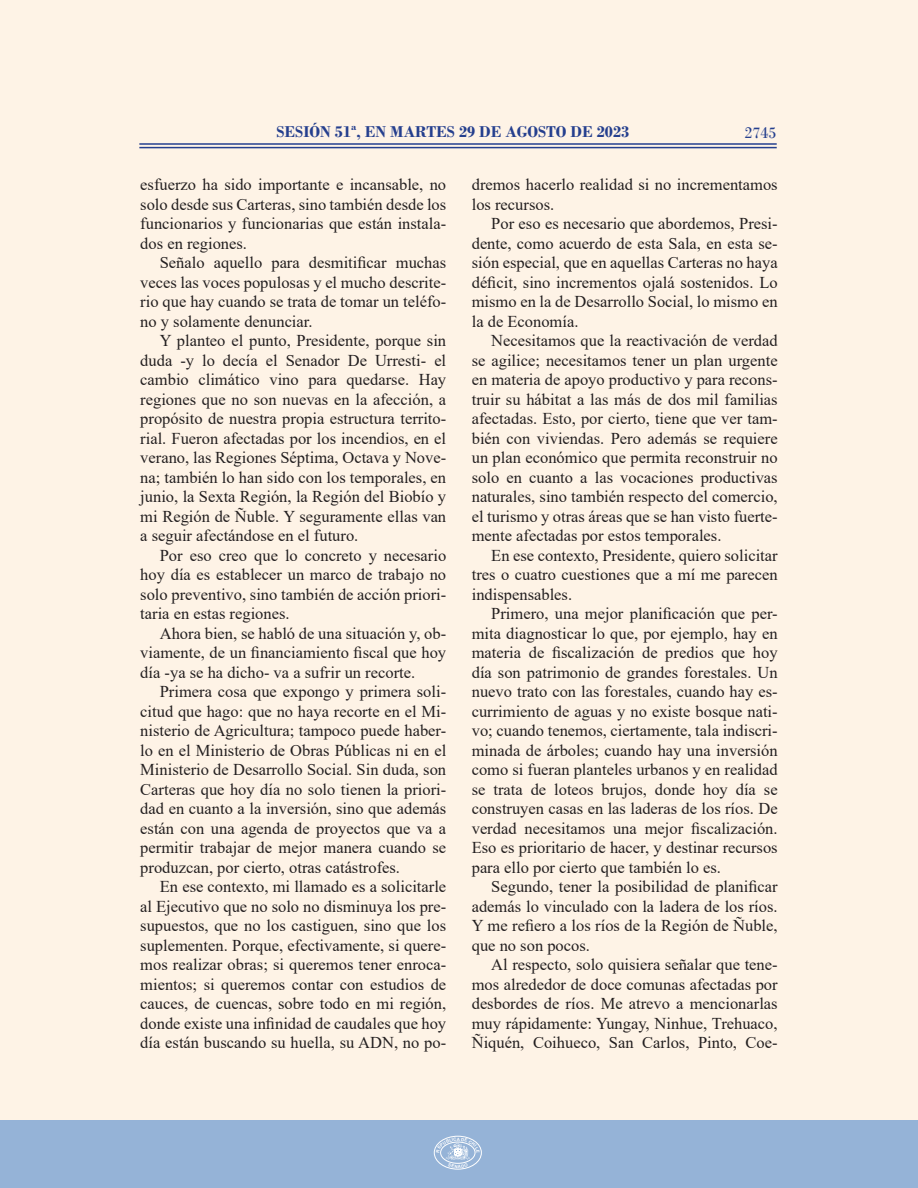
<style>
.page{position:relative;width:918px;height:1188px;background:#fff}
.page>*{position:absolute;margin:0;border:0;box-sizing:border-box;transform-origin:0 0}
.Párrafo_Texto_Sesión{font:16.5px/19.5px "Times New Roman";color:#231f20;text-align:justify}
.t1{font:700 16.5px "Bodoni";color:#253f8e}
.t2{font:16.5px "Bodoni";color:#253f8e}
.t3{font:700 4.5px "Arial";color:#fff}
</style>
<div class="page">
<hr style="left:139px;top:147px;width:638px;height:1px;background:#253f8e">
<hr style="left:139px;top:143px;width:638px;height:2px;background:#253f8e">
<div style="left:0;top:1120px;width:918px;height:68px;background:#95b3d7"></div>
<div style="left:434px;top:1136px;width:48px;height:33px;border:1px solid #fff;border-radius:50%"></div>
<svg style="left:436px;top:1137px;width:44px;height:31px"></svg>
<p class="t1" style="left:277px;top:122px;width:354px">SESIÓN 51ª, EN MARTES 29 DE AGOSTO DE 2023</p>
<p class="t2" style="left:744px;top:123px;width:34px">2745</p>
<p class="Párrafo_Texto_Sesión" style="left:140px;top:174px;width:307px">esfuerzo ha sido importante e incansable, no solo desde sus Carteras, sino también desde los funcionarios y funcionarias que están instala&shy;dos en regiones.</p>
<p class="Párrafo_Texto_Sesión" style="left:140px;top:252px;width:307px;text-indent:20px">Señalo aquello para desmitificar muchas veces las voces populosas y el mucho descrite&shy;rio que hay cuando se trata de tomar un teléfo&shy;no y solamente denunciar.</p>
<p class="Párrafo_Texto_Sesión" style="left:140px;top:330px;width:307px;text-indent:20px">Y planteo el punto, Presidente, porque sin duda -y lo decía el Senador De Urresti- el cambio climático vino para quedarse. Hay regiones que no son nuevas en la afección, a propósito de nuestra propia estructura territo&shy;rial. Fueron afectadas por los incendios, en el verano, las Regiones Séptima, Octava y Nove&shy;na; también lo han sido con los temporales, en junio, la Sexta Región, la Región del Biobío y mi Región de Ñuble. Y seguramente ellas van a seguir afectándose en el futuro.</p>
<p class="Párrafo_Texto_Sesión" style="left:140px;top:545px;width:307px;text-indent:20px">Por eso creo que lo concreto y necesario hoy día es establecer un marco de trabajo no solo preventivo, sino también de acción priori&shy;taria en estas regiones.</p>
<p class="Párrafo_Texto_Sesión" style="left:140px;top:623px;width:307px;text-indent:20px">Ahora bien, se habló de una situación y, ob&shy;viamente, de un financiamiento fiscal que hoy día -ya se ha dicho- va a sufrir un recorte.</p>
<p class="Párrafo_Texto_Sesión" style="left:140px;top:681px;width:307px;text-indent:20px">Primera cosa que expongo y primera soli&shy;citud que hago: que no haya recorte en el Mi&shy;nisterio de Agricultura; tampoco puede haber&shy;lo en el Ministerio de Obras Públicas ni en el Ministerio de Desarrollo Social. Sin duda, son Carteras que hoy día no solo tienen la priori&shy;dad en cuanto a la inversión, sino que además están con una agenda de proyectos que va a permitir trabajar de mejor manera cuando se produzcan, por cierto, otras catástrofes.</p>
<p class="Párrafo_Texto_Sesión" style="left:140px;top:876px;width:307px;text-indent:20px">En ese contexto, mi llamado es a solicitarle al Ejecutivo que no solo no disminuya los pre&shy;supuestos, que no los castiguen, sino que los suplementen. Porque, efectivamente, si quere&shy;mos realizar obras; si queremos tener enroca&shy;mientos; si queremos contar con estudios de cauces, de cuencas, sobre todo en mi región, donde existe una infinidad de caudales que hoy día están buscando su huella, su ADN, no po-</p>
<p class="Párrafo_Texto_Sesión" style="left:472px;top:174px;width:307px">dremos hacerlo realidad si no incrementamos los recursos.</p>
<p class="Párrafo_Texto_Sesión" style="left:472px;top:213px;width:307px;text-indent:20px">Por eso es necesario que abordemos, Presi&shy;dente, como acuerdo de esta Sala, en esta se&shy;sión especial, que en aquellas Carteras no haya déficit, sino incrementos ojalá sostenidos. Lo mismo en la de Desarrollo Social, lo mismo en la de Economía.</p>
<p class="Párrafo_Texto_Sesión" style="left:472px;top:330px;width:307px;text-indent:20px">Necesitamos que la reactivación de verdad se agilice; necesitamos tener un plan urgente en materia de apoyo productivo y para recons&shy;truir su hábitat a las más de dos mil familias afectadas. Esto, por cierto, tiene que ver tam&shy;bién con viviendas. Pero además se requiere un plan económico que permita reconstruir no solo en cuanto a las vocaciones productivas naturales, sino también respecto del comercio, el turismo y otras áreas que se han visto fuerte&shy;mente afectadas por estos temporales.</p>
<p class="Párrafo_Texto_Sesión" style="left:472px;top:545px;width:307px;text-indent:20px">En ese contexto, Presidente, quiero solicitar tres o cuatro cuestiones que a mí me parecen indispensables.</p>
<p class="Párrafo_Texto_Sesión" style="left:472px;top:603px;width:307px;text-indent:20px">Primero, una mejor planificación que per&shy;mita diagnosticar lo que, por ejemplo, hay en materia de fiscalización de predios que hoy día son patrimonio de grandes forestales. Un nuevo trato con las forestales, cuando hay es&shy;currimiento de aguas y no existe bosque nati&shy;vo; cuando tenemos, ciertamente, tala indiscri&shy;minada de árboles; cuando hay una inversión como si fueran planteles urbanos y en realidad se trata de loteos brujos, donde hoy día se construyen casas en las laderas de los ríos. De verdad necesitamos una mejor fiscalización.<br>Eso es prioritario de hacer, y destinar recursos para ello por cierto que también lo es.</p>
<p class="Párrafo_Texto_Sesión" style="left:472px;top:876px;width:307px;text-indent:20px">Segundo, tener la posibilidad de planificar además lo vinculado con la ladera de los ríos.<br>Y me refiero a los ríos de la Región de Ñuble, que no son pocos.</p>
<p class="Párrafo_Texto_Sesión" style="left:472px;top:954px;width:307px;text-indent:20px">Al respecto, solo quisiera señalar que tene&shy;mos alrededor de doce comunas afectadas por desbordes de ríos. Me atrevo a mencionarlas muy rápidamente: Yungay, Ninhue, Trehuaco, Ñiquén, Coihueco, San Carlos, Pinto, Coe-</p>
<p class="t3" style="left:457px;top:1136px;width:5px">A</p>
</div>
